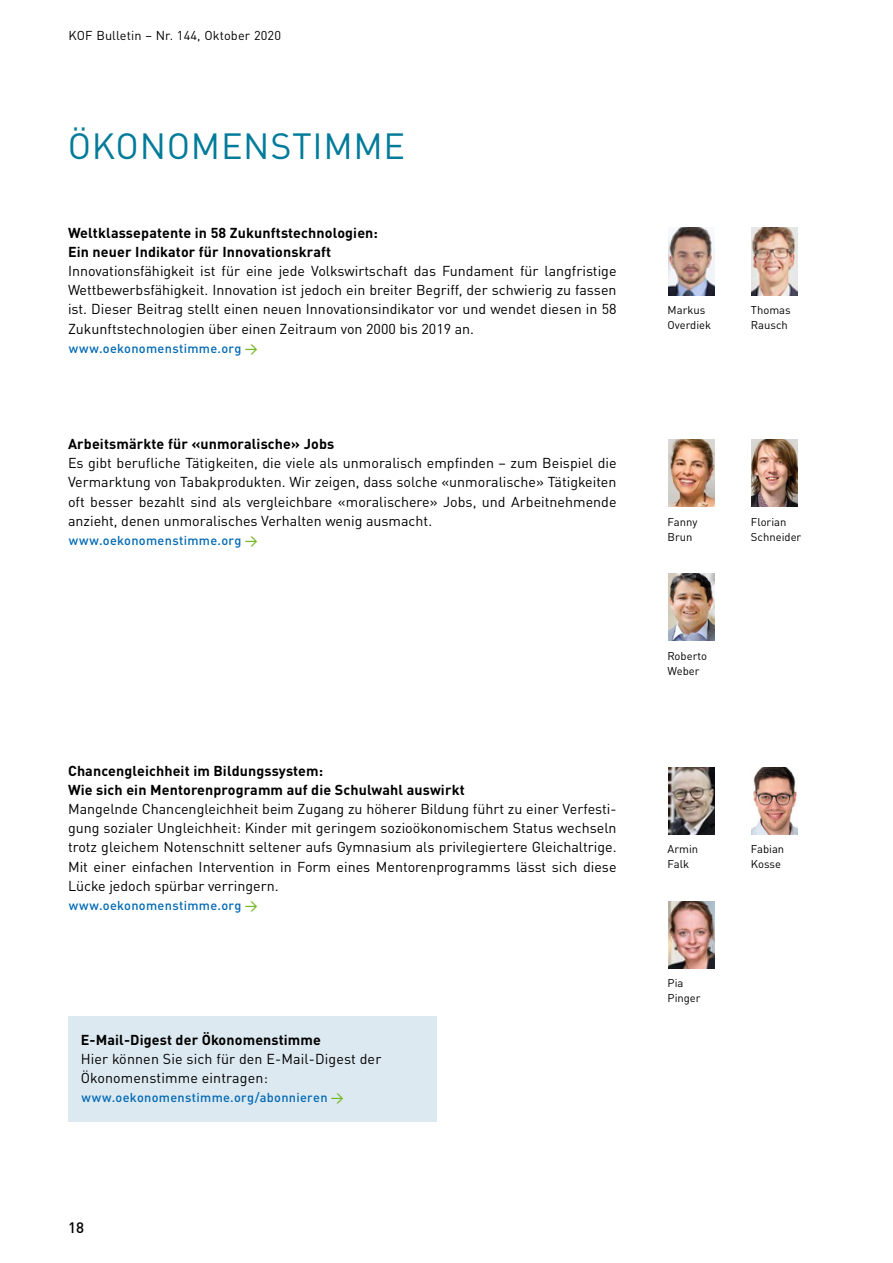
<style>
.page{position:relative;width:893px;height:1263px;background:#fff}
.page>*{position:absolute;margin:0;border:0;box-sizing:border-box;transform-origin:0 0}
.t1{font:36px "DIN Pro";letter-spacing:.02em;color:#007b99}
.t2{font:500 15px "DIN Pro";color:#000}
.t3{font:14.25px/19.2px "DIN Pro";color:#000;text-align:justify}
.t4{font:700 14.25px/19.2px "DIN Pro";letter-spacing:.01em;color:#000}
.t5{font:500 12.75px "DIN Pro";letter-spacing:.025em;color:#0069b4}
.t6{font:12.75px "DIN Pro";letter-spacing:.01em;color:#000}
.t7{font:11.25px/15px "DIN Pro";color:#000}
.s1{color:#76b82a}
</style>
<div class="page">
<div style="left:68px;top:1016px;width:369px;height:106px;background:#dde9f0"></div>
<img style="left:669px;top:439px;width:45px;height:67px">
<img style="left:669px;top:573px;width:45px;height:67px">
<img style="left:669px;top:228px;width:45px;height:67px">
<img style="left:752px;top:228px;width:45px;height:67px">
<img style="left:752px;top:439px;width:45px;height:67px">
<img style="left:669px;top:767px;width:45px;height:67px">
<img style="left:669px;top:901px;width:45px;height:67px">
<img style="left:752px;top:767px;width:45px;height:67px">
<p class="t6" style="left:69px;top:25px;width:214px">KOF Bulletin – Nr. 144, Oktober 2020</p>
<h1 class="t1" style="left:68px;top:118px;width:339px">ÖKONOMENSTIMME</h1>
<p class="t4" style="left:68px;top:221px;width:311px">Weltklassepatente in 58 Zukunftstechnologien:<br>Ein neuer Indikator für Innovationskraft</p>
<p class="t3" style="left:68px;top:260px;width:550px">Innovationsfähigkeit ist für eine jede Volkswirtschaft das Fundament für langfristige Wettbewerbsfähigkeit. Innovation ist jedoch ein breiter Begriff, der schwierig zu fassen ist. Dieser Beitrag stellt einen neuen Innovationsindikator vor und wendet diesen in 58<br>Zukunftstechnologien über einen Zeitraum von 2000 bis 2019 an.</p>
<p class="t5" style="left:69px;top:338px;width:191px">www.oekonomenstimme.org <span class="s1">→</span></p>
<p class="t4" style="left:68px;top:432px;width:268px">Arbeitsmärkte für «unmoralische» Jobs</p>
<p class="t3" style="left:68px;top:452px;width:550px">Es gibt berufliche Tätigkeiten, die viele als unmoralisch empfinden – zum Beispiel die Vermarktung von Tabakprodukten. Wir zeigen, dass solche «unmoralische» Tätigkeiten oft besser bezahlt sind als vergleichbare «moralischere» Jobs, und Arbeitnehmende anzieht, denen unmoralisches Verhalten wenig ausmacht.</p>
<p class="t5" style="left:69px;top:530px;width:191px">www.oekonomenstimme.org <span class="s1">→</span></p>
<p class="t4" style="left:68px;top:759px;width:398px">Chancengleichheit im Bildungssystem:<br>Wie sich ein Mentorenprogramm auf die Schulwahl auswirkt</p>
<p class="t3" style="left:68px;top:798px;width:550px">Mangelnde Chancengleichheit beim Zugang zu höherer Bildung führt zu einer Verfesti&shy;gung sozialer Ungleichheit: Kinder mit geringem sozioökonomischem Status wechseln trotz gleichem Notenschnitt seltener aufs Gymnasium als privilegiertere Gleichaltrige.<br>Mit einer einfachen Intervention in Form eines Mentorenprogramms lässt sich diese Lücke jedoch spürbar verringern.</p>
<p class="t5" style="left:69px;top:895px;width:191px">www.oekonomenstimme.org <span class="s1">→</span></p>
<p class="t4" style="left:81px;top:1028px;width:242px">E-Mail-Digest der Ökonomenstimme</p>
<p class="t3" style="left:81px;top:1048px;width:302px">Hier können Sie sich für den E-Mail-Digest der<br>Ökonomenstimme eintragen:</p>
<p class="t5" style="left:81px;top:1087px;width:264px">www.oekonomenstimme.org/abonnieren <span class="s1">→</span></p>
<p class="t2" style="left:68px;top:1215px;width:18px">18</p>
<p class="t7" style="left:668px;top:302px;width:45px">Markus<br>Overdiek</p>
<p class="t7" style="left:751px;top:302px;width:41px">Thomas<br>Rausch</p>
<p class="t7" style="left:668px;top:513px;width:31px">Fanny<br>Brun</p>
<p class="t7" style="left:668px;top:648px;width:41px">Roberto<br>Weber</p>
<p class="t7" style="left:751px;top:513px;width:52px">Florian<br>Schneider</p>
<p class="t7" style="left:668px;top:840px;width:32px">Armin<br>Falk</p>
<p class="t7" style="left:668px;top:974px;width:35px">Pia<br>Pinger</p>
<p class="t7" style="left:751px;top:840px;width:35px">Fabian<br>Kosse</p>
</div>
